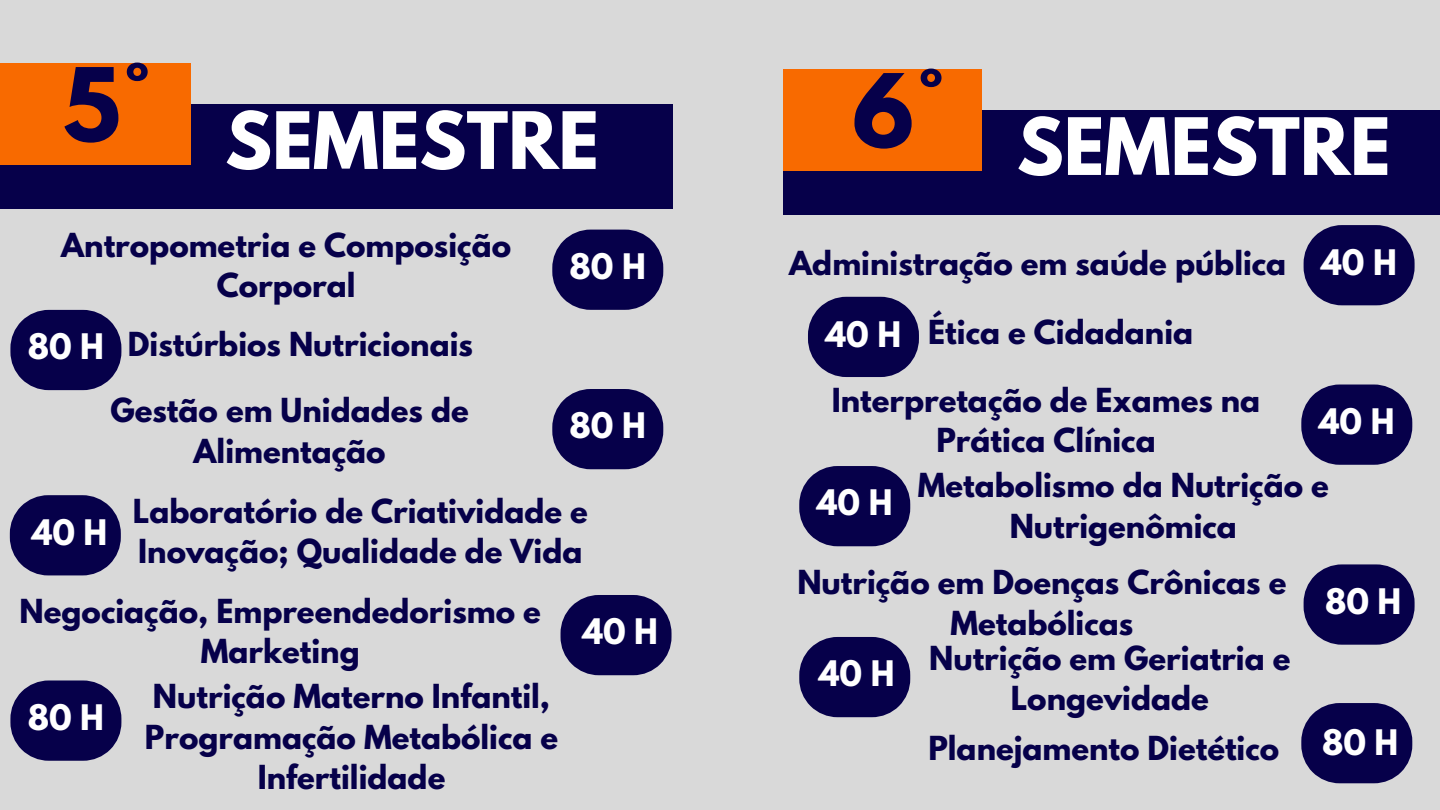
<style>
.page{position:relative;width:1440px;height:810px;background:#d9d9d9}
.page>*{position:absolute;margin:0;border:0;box-sizing:border-box;transform-origin:0 0}
.t1{font:700 70px "League Spartan";color:#fff}
.t2{font:700 31.2px "League Spartan";color:#fff}
.t3{font:700 29.3px/40.5px "League Spartan";color:#06004a;text-align:center}
.s1{font-size:31.2px;color:#fff}
</style>
<div class="page">
<div style="left:0;top:104px;width:673px;height:105px;background:#06004a"></div>
<div style="left:0;top:63px;width:191px;height:101px;background:#f86a00"></div>
<svg style="left:552px;top:230px;width:111px;height:80px;background:#231e5e"></svg>
<svg style="left:10px;top:310px;width:111px;height:80px;background:#231e5e"></svg>
<svg style="left:552px;top:389px;width:111px;height:80px;background:#231e5e"></svg>
<svg style="left:10px;top:495px;width:111px;height:80px;background:#231e5e"></svg>
<svg style="left:561px;top:595px;width:111px;height:80px;background:#231e5e"></svg>
<div style="left:783px;top:110px;width:657px;height:105px;background:#06004a"></div>
<div style="left:783px;top:69px;width:199px;height:101px;background:#f86a00"></div>
<svg style="left:1304px;top:225px;width:111px;height:80px;background:#231e5e"></svg>
<svg style="left:808px;top:297px;width:111px;height:80px;background:#231e5e"></svg>
<svg style="left:1301px;top:385px;width:111px;height:80px;background:#241e5e"></svg>
<svg style="left:799px;top:466px;width:111px;height:80px;background:#231e5e"></svg>
<svg style="left:1304px;top:564px;width:111px;height:81px;background:#25205f"></svg>
<svg style="left:10px;top:680px;width:111px;height:81px;background:#25205f"></svg>
<svg style="left:799px;top:637px;width:111px;height:80px;background:#231e5e"></svg>
<svg style="left:1301px;top:703px;width:111px;height:80px;background:#231e5e"></svg>
<h1 class="t1" style="left:63px;top:106px;width:538px"><sup>5°</sup> SEMESTRE</h1>
<p class="t3" style="left:61px;top:229px;width:451px">Antropometria e Composição<br>Corporal</p>
<p class="t2" style="left:28px;top:331px;width:78px">80 H</p>
<p class="t3" style="left:128px;top:327px;width:347px">Distúrbios Nutricionais</p>
<p class="t2" style="left:570px;top:251px;width:78px">80 H</p>
<p class="t3" style="left:111px;top:394px;width:360px">Gestão em Unidades de<br>Alimentação</p>
<p class="t3" style="left:133px;top:494px;width:457px;text-align:left">Laboratório de Criatividade e<br>Inovação; Qualidade de Vida</p>
<p class="t3" style="left:20px;top:595px;width:523px">Negociação, Empreendedorismo e<br>Marketing</p>
<p class="t2" style="left:570px;top:410px;width:78px">80 H</p>
<p class="t2" style="left:32px;top:517px;width:77px">40 H</p>
<p class="t2" style="left:582px;top:616px;width:77px">40 H</p>
<p class="t2" style="left:28px;top:702px;width:78px">80 H</p>
<p class="t3" style="left:145px;top:680px;width:415px">Nutrição Materno Infantil,<br>Programação Metabólica e<br>Infertilidade</p>
<h1 class="t1" style="left:852px;top:112px;width:540px"><sup>6°</sup> SEMESTRE</h1>
<p class="t3" style="left:789px;top:247px;width:609px">Administração em saúde pública <span class="s1">40 H</span></p>
<p class="t2" style="left:826px;top:319px;width:77px">40 H</p>
<p class="t3" style="left:928px;top:315px;width:267px">Ética e Cidadania</p>
<p class="t3" style="left:832px;top:384px;width:430px">Interpretação de Exames na<br>Prática Clínica</p>
<p class="t3" style="left:918px;top:469px;width:413px">Metabolismo da Nutrição e<br>Nutrigenômica</p>
<p class="t3" style="left:797px;top:566px;width:491px">Nutrição em Doenças Crônicas e<br>Metabólicas</p>
<p class="t2" style="left:1319px;top:406px;width:77px">40 H</p>
<p class="t2" style="left:817px;top:487px;width:77px">40 H</p>
<p class="t2" style="left:1325px;top:586px;width:78px">80 H</p>
<p class="t2" style="left:819px;top:658px;width:77px">40 H</p>
<p class="t3" style="left:929px;top:641px;width:363px">Nutrição em Geriatria e<br>Longevidade</p>
<p class="t3" style="left:928px;top:731px;width:352px">Planejamento Dietético</p>
<p class="t2" style="left:1322px;top:727px;width:78px">80 H</p>
</div>
